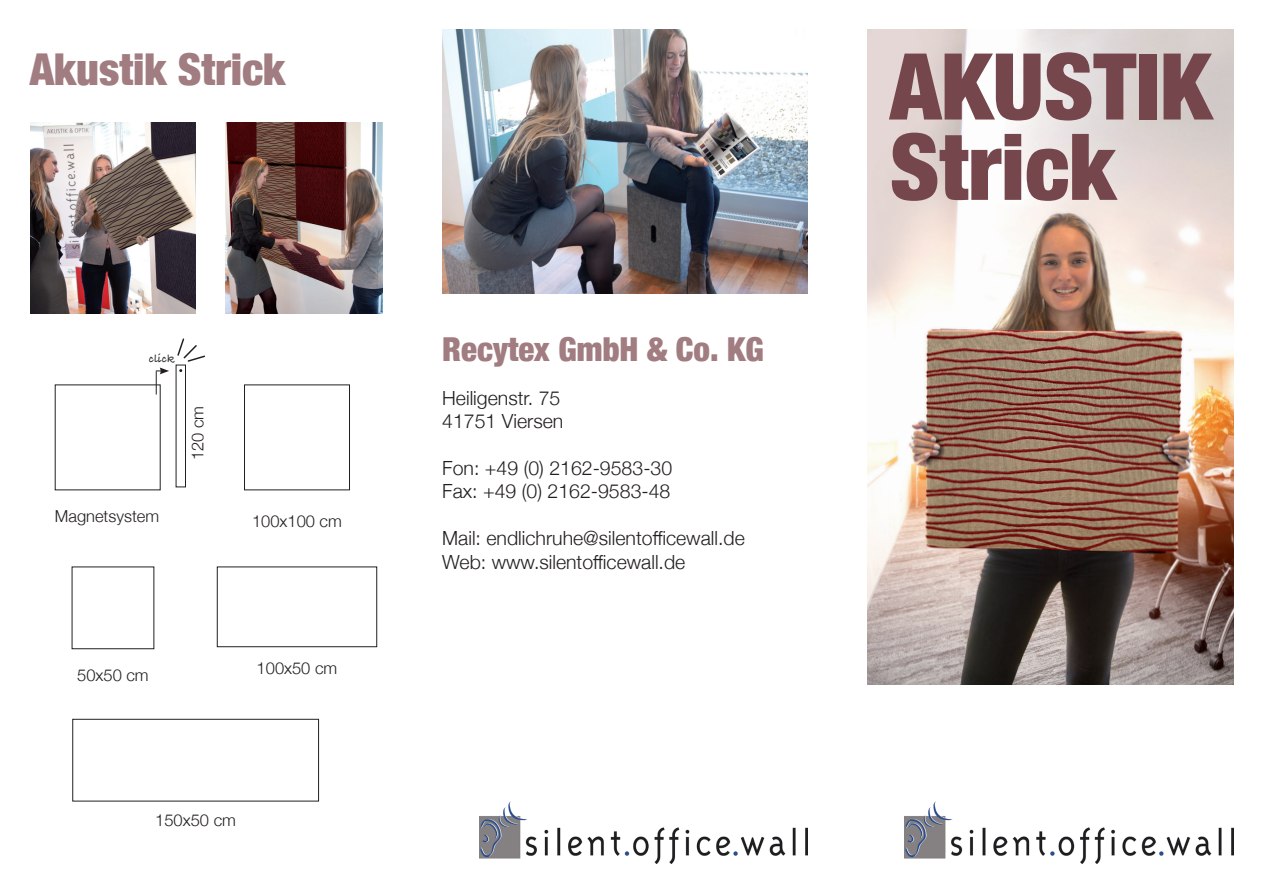
<style>
.page{position:relative;width:1263px;height:893px;background:#fff}
.page>*{position:absolute;margin:0;border:0;box-sizing:border-box;transform-origin:0 0}
.t1{font:900 condensed 92.4px/80.4px "Helvetica Neue";color:#76464d}
.t2{font:900 condensed 43.95px "Helvetica Neue";color:#a17c80}
.t3{font:900 condensed 33px "Helvetica Neue";color:#a17c80}
.t4{font:300 19.5px/23.4px "Helvetica Neue";color:#231f20}
.t5{font:300 16.5px "Helvetica Neue";color:#231f20}
.t6{font:700 12px "Bradley Hand ITCTT";color:#231f20}
</style>
<div class="page">
<img style="left:904px;top:801px;width:329px;height:62px">
<img style="left:479px;top:801px;width:329px;height:62px">
<img style="left:442px;top:30px;width:366px;height:263px">
<img style="left:867px;top:30px;width:366px;height:655px">
<div style="left:217px;top:567px;width:160px;height:80px;border:1px solid #231f20"></div>
<div style="left:72px;top:719px;width:247px;height:82px;border:1px solid #231f20"></div>
<div style="left:176px;top:365px;width:10px;height:122px;border:1px solid #231f20"></div>
<svg style="left:156px;top:367px;width:13px;height:27px"></svg>
<svg style="left:177px;top:338px;width:29px;height:24px"></svg>
<img style="left:30px;top:122px;width:166px;height:191px">
<img style="left:225px;top:122px;width:158px;height:191px">
<div style="left:244px;top:384px;width:106px;height:106px;border:1px solid #231f20"></div>
<h2 class="t2" style="left:30px;top:33px;width:257px">Akustik Strick</h2>
<p class="t6" style="left:149px;top:350px;width:27px">click</p>
<p class="t5" style="left:184px;top:460px;width:56px;rotate:-90deg">120 cm</p>
<p class="t5" style="left:55px;top:503px;width:106px">Magnetsystem</p>
<p class="t5" style="left:252px;top:508px;width:91px">100x100 cm</p>
<p class="t5" style="left:77px;top:662px;width:73px">50x50 cm</p>
<p class="t5" style="left:257px;top:655px;width:82px">100x50 cm</p>
<p class="t5" style="left:155px;top:807px;width:82px">150x50 cm</p>
<h3 class="t3" style="left:442px;top:322px;width:323px">Recytex GmbH &amp; Co. KG</h3>
<p class="t4" style="left:442px;top:385px;width:123px">Heiligenstr. 75<br>41751 Viersen</p>
<p class="t4" style="left:442px;top:455px;width:231px">Fon: +49 (0) 2162-9583-30<br>Fax: +49 (0) 2162-9583-48</p>
<p class="t4" style="left:442px;top:525px;width:304px">Mail: endlichruhe@silentofficewall.de<br>Web: www.silentofficewall.de</p>
<h1 class="t1" style="left:890px;top:41px;width:323px">AKUSTIK<br>Strick</h1>
</div>
